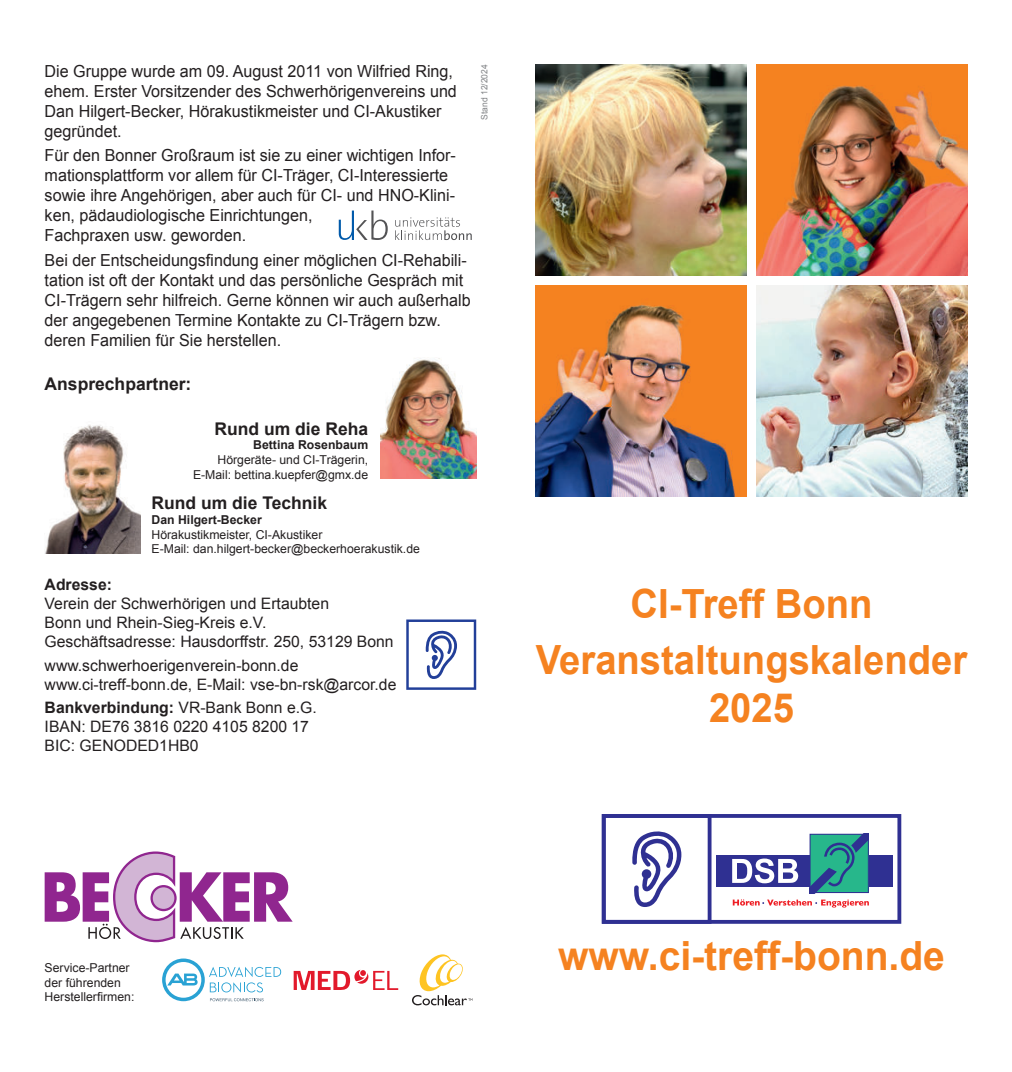
<style>
.page{position:relative;width:1012px;height:1072px;background:#fff}
.page>*{position:absolute;margin:0;border:0;box-sizing:border-box;transform-origin:0 0}
.t1{font:700 40.25px/55.8px "Arial";color:#f58220;text-align:center;scale:.95 1}
.t2{font:700 40.25px "Arial";color:#f58220}
.t3{font:700 17.5px "Arial";color:#231f20}
.t4{font:16.62px/19.9px "Arial";color:#231f20}
.t5{font:15.75px/18.9px "Arial";color:#231f20}
.t6{font:700 15.75px "Arial";color:#231f20}
.t7{font:12.25px/14.7px "Arial";color:#231f20}
.t8{font:700 12.25px "Arial";color:#231f20}
.t9{font:8.75px "Arial";color:#808285}
.s1{font-weight:700}
</style>
<div class="page">
<img style="left:536px;top:285px;width:211px;height:211px">
<img style="left:381px;top:358px;width:95px;height:121px">
<img style="left:45px;top:425px;width:95px;height:128px">
<img style="left:536px;top:64px;width:211px;height:211px">
<img style="left:756px;top:64px;width:211px;height:211px">
<img style="left:756px;top:285px;width:211px;height:211px">
<svg style="left:45px;top:851px;width:248px;height:91px"></svg>
<svg style="left:406px;top:619px;width:70px;height:71px"></svg>
<svg style="left:632px;top:831px;width:50px;height:76px"></svg>
<div style="left:602px;top:814px;width:109px;height:109px;border:4px solid #2f3092"></div>
<div style="left:602px;top:814px;width:299px;height:109px;border:4px solid #2f3092"></div>
<div style="left:716px;top:855px;width:177px;height:31px;background:#2f3092"></div>
<svg style="left:732px;top:858px;width:66px;height:25px"></svg>
<svg style="left:733px;top:899px;width:136px;height:8px"></svg>
<svg style="left:810px;top:833px;width:59px;height:60px;background:#2b958e"></svg>
<svg style="left:294px;top:969px;width:104px;height:21px"></svg>
<svg style="left:412px;top:954px;width:60px;height:51px"></svg>
<svg style="left:162px;top:958px;width:119px;height:43px"></svg>
<svg style="left:395px;top:217px;width:77px;height:23px"></svg>
<svg style="left:339px;top:210px;width:49px;height:30px"></svg>
<p class="t4" style="left:45px;top:62px;width:414px">Die Gruppe wurde am 09. August 2011 von Wilfried Ring, ehem. Erster Vorsitzender des Schwerhörigenvereins und Dan Hilgert-Becker, Hörakustikmeister und CI-Akustiker gegründet.</p>
<p class="t4" style="left:45px;top:147px;width:413px">Für den Bonner Großraum ist sie zu einer wichtigen Infor&shy;mationsplattform vor allem für CI-Träger, CI-Interessierte sowie ihre Angehörigen, aber auch für CI- und HNO-Klini&shy;ken, pädaudiologische Einrichtungen,<br>Fachpraxen usw. geworden.</p>
<p class="t4" style="left:45px;top:250px;width:428px">Bei der Entscheidungsfindung einer möglichen CI-Rehabili&shy;tation ist oft der Kontakt und das persönliche Gespräch mit CI-Trägern sehr hilfreich. Gerne können wir auch außerhalb der angegebenen Termine Kontakte zu CI-Trägern bzw. deren Familien für Sie herstellen.</p>
<p class="t9" style="left:481px;top:120px;width:57px;rotate:-90deg">Stand 12/2024</p>
<p class="t3" style="left:45px;top:377px;width:148px">Ansprechpartner:</p>
<p class="t3" style="left:215px;top:422px;width:155px">Rund um die Reha</p>
<p class="t8" style="left:253px;top:440px;width:117px">Bettina Rosenbaum</p>
<p class="t7" style="left:193px;top:453px;width:177px;text-align:right">Hörgeräte- und CI-Trägerin,<br>E-Mail: bettina.kuepfer@gmx.de</p>
<p class="t3" style="left:152px;top:496px;width:177px">Rund um die Technik</p>
<p class="t8" style="left:152px;top:515px;width:112px">Dan Hilgert-Becker</p>
<p class="t7" style="left:152px;top:528px;width:270px">Hörakustikmeister, CI-Akustiker<br>E-Mail: dan.hilgert-becker@beckerhoerakustik.de</p>
<p class="t6" style="left:45px;top:578px;width:69px">Adresse:</p>
<p class="t5" style="left:45px;top:595px;width:351px">Verein der Schwerhörigen und Ertaubten<br>Bonn und Rhein-Sieg-Kreis e.V.<br>Geschäftsadresse: Hausdorffstr. 250, 53129 Bonn</p>
<p class="t5" style="left:45px;top:657px;width:353px">www.schwerhoerigenverein-bonn.de www.ci-treff-bonn.de, E-Mail: vse-bn-rsk@arcor.de</p>
<p class="t5" style="left:45px;top:700px;width:274px"><span class="s1">Bankverbindung:</span> VR-Bank Bonn e.G.<br>IBAN: DE76 3816 0220 4105 8200 17<br>BIC: GENODED1HB0</p>
<h1 class="t1" style="left:536px;top:579px;width:456px">CI-Treff Bonn<br>Veranstaltungs kalender</h1>
<h1 class="t1" style="left:709px;top:683px;width:91px">2025</h1>
<p class="t7" style="left:45px;top:961px;width:91px">Service-Partner der führenden<br>Herstellerfirmen:</p>
<h1 class="t2" style="left:558px;top:940px;width:388px">www.ci-treff-bonn.de</h1>
</div>
